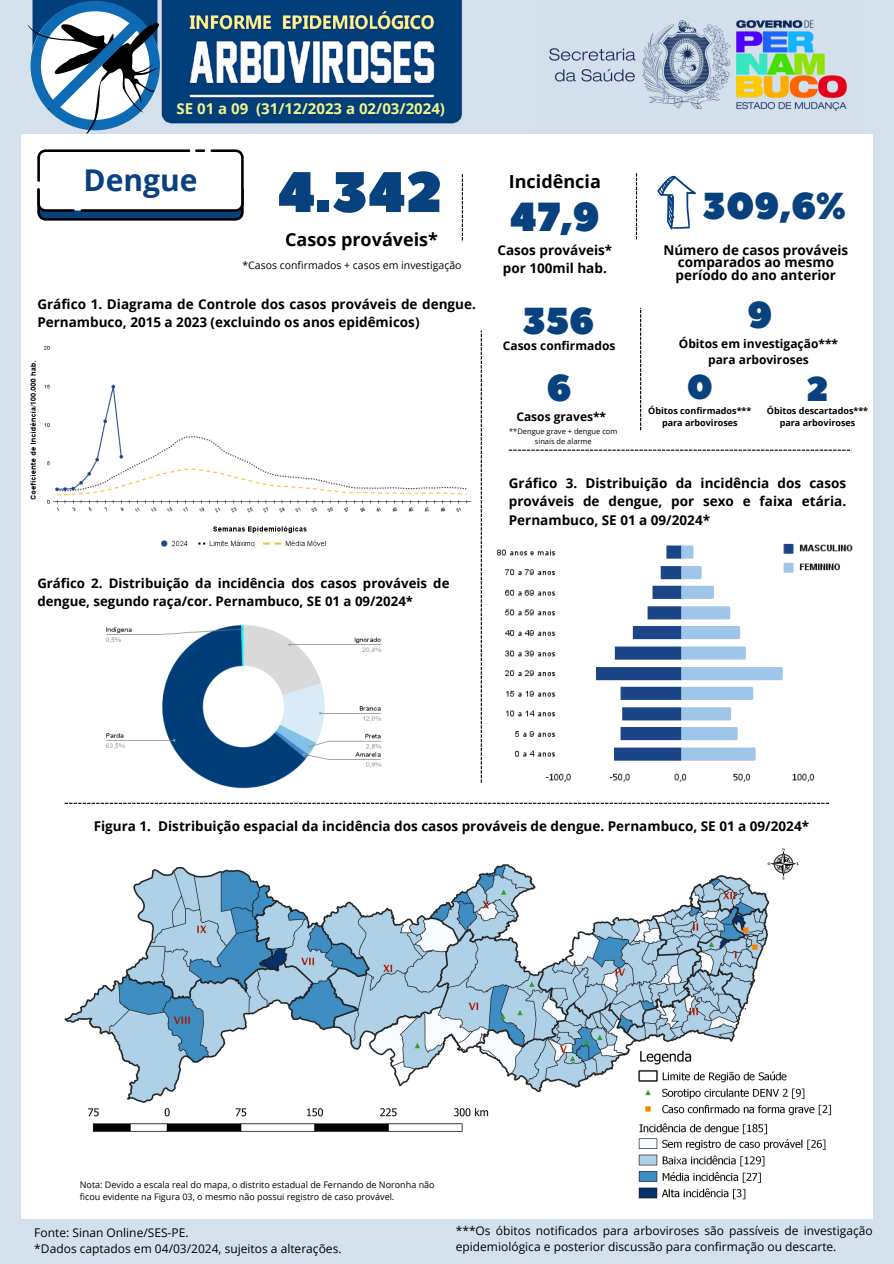
<style>
.page{position:relative;width:894px;height:1264px;background:#fff}
.page>*{position:absolute;margin:0;border:0;box-sizing:border-box;transform-origin:0 0}
.t1{font:57px "Peace Sans";color:#08427e}
.t2{font:40.5px "Peace Sans";color:#08427e}
.t3{font:37.5px "Peace Sans";color:#08427e}
.t4{font:34.5px "Peace Sans";color:#08427e}
.t5{font:700 30px "Open Sans";color:#08427e}
.t6{font:700 18px "Open Sans";color:#000}
.t7{font:700 15px "Open Sans";color:#f3f28c}
.t8{font:700 13.5px/18px "Open Sans";color:#000;text-align:center}
.t9{font:700 13.2px/17.7px "Open Sans";color:#000}
.t10{font:12px/16px "Open Sans";color:#000}
.t11{font:700 12px/16px "Open Sans";color:#000;text-align:center}
.t12{font:10.5px "Open Sans";color:#000}
.t13{font:9px/12px "Open Sans";color:#000}
.t14{font:700 9px/12px "Open Sans";color:#000;text-align:center}
.t15{font:7.5px/10.1px "Open Sans";color:#000;text-align:center}
</style>
<div class="page">
<img style="left:0;top:0;width:893px;height:1263px">
<div style="left:21px;top:134px;width:851px;height:1084px;background:#fff"></div>
<svg style="left:27px;top:1px;width:133px;height:133px"></svg>
<div style="left:534px;top:2px;width:330px;height:126px;background:#d3e0eb"></div>
<img style="left:549px;top:20px;width:296px;height:90px">
<svg style="left:37px;top:149px;width:206px;height:71px"></svg>
<svg style="left:461px;top:174px;width:2px;height:66px"></svg>
<svg style="left:65px;top:802px;width:763px;height:1px"></svg>
<svg style="left:508px;top:449px;width:342px;height:2px"></svg>
<svg style="left:657px;top:176px;width:38px;height:54px"></svg>
<svg style="left:635px;top:173px;width:2px;height:66px"></svg>
<svg style="left:480px;top:330px;width:1px;height:452px"></svg>
<svg style="left:640px;top:308px;width:1px;height:122px"></svg>
<img style="left:30px;top:346px;width:442px;height:201px">
<img style="left:496px;top:543px;width:357px;height:239px">
<img style="left:105px;top:624px;width:277px;height:165px">
<img style="left:64px;top:848px;width:768px;height:352px">
<h4 class="t7" style="left:177px;top:98px;width:270px">SE 01 a 09 (31/12/2023 a 02/03/2024)</h4>
<h4 class="t5" style="left:83px;top:159px;width:115px">Dengue</h4>
<h2 class="t6" style="left:508px;top:168px;width:93px">Incidência</h2>
<p class="t1" style="left:277px;top:154px;width:167px">4.342</p>
<h6 class="t6" style="left:285px;top:227px;width:154px">Casos prováveis*</h6>
<p class="t3" style="left:702px;top:181px;width:145px">309,6%</p>
<p class="t2" style="left:510px;top:190px;width:91px">47,9</p>
<h5 class="t8" style="left:663px;top:243px;width:186px;line-height:12.3px">Número de casos prováveis comparados ao mesmo período do ano anterior</h5>
<h5 class="t8" style="left:497px;top:241px;width:116px">Casos prováveis* por 100mil hab.</h5>
<p class="t3" style="left:522px;top:296px;width:73px">356</p>
<h2 class="t11" style="left:502px;top:337px;width:114px">Casos confirmados</h2>
<h6 class="t12" style="left:242px;top:257px;width:221px">*Casos confirmados + casos em investigação</h6>
<p class="t8" style="left:37px;top:295px;width:440px;text-align:left">Gráfico 1. Diagrama de Controle dos casos prováveis de dengue.<br>Pernambuco, 2015 a 2023 (excluindo os anos epidêmicos)</p>
<h6 class="t3" style="left:747px;top:290px;width:27px">9</h6>
<p class="t11" style="left:678px;top:335px;width:161px">Óbitos em investigação*** para arboviroses</p>
<h5 class="t4" style="left:686px;top:364px;width:28px">0</h5>
<p class="t14" style="left:648px;top:404px;width:104px">Óbitos confirmados***</p>
<p class="t14" style="left:662px;top:416px;width:77px">para arboviroses</p>
<h2 class="t3" style="left:546px;top:363px;width:27px">6</h2>
<p class="t11" style="left:516px;top:408px;width:91px">Casos graves**</p>
<p class="t15" style="left:509px;top:426px;width:110px">**Dengue grave + dengue com sinais de alarme</p>
<p class="t4" style="left:806px;top:366px;width:24px">2</p>
<p class="t14" style="left:766px;top:404px;width:103px">Óbitos descartados*** para arboviroses</p>
<p class="t9" style="left:37px;top:574px;width:413px">Gráfico 2. Distribuição da incidência dos casos prováveis de dengue, segundo raça/cor. Pernambuco, SE 01 a 09/2024*</p>
<p class="t8" style="left:508px;top:474px;width:339px;text-align:justify">Gráfico 3. Distribuição da incidência dos casos prováveis de dengue, por sexo e faixa etária.<br>Pernambuco, SE 01 a 09/2024*</p>
<p class="t8" style="left:94px;top:816px;width:716px">Figura 1. Distribuição espacial da incidência dos casos prováveis de dengue. Pernambuco, SE 01 a 09/2024*</p>
<p class="t13" style="left:80px;top:1178px;width:356px">Nota: Devido a escala real do mapa, o distrito estadual de Fernando de Noronha não ficou evidente na Figura 03, o mesmo não possui registro de caso provável.</p>
<p class="t13" style="left:69px;top:1188px;width:356px">Nota: Devido a escala real do mapa, o distrito estadual de Fernando de Noronha não</p>
<p class="t10" style="left:34px;top:1224px;width:156px">Fonte: Sinan Online/SES-PE.</p>
<p class="t10" style="left:34px;top:1240px;width:309px">*Dados captados em 04/03/2024, sujeitos a alterações.</p>
<p class="t10" style="left:455px;top:1222px;width:418px">***Os óbitos notificados para arboviroses são passíveis de investigação epidemiológica e posterior discussão para confirmação ou descarte.</p>
</div>
